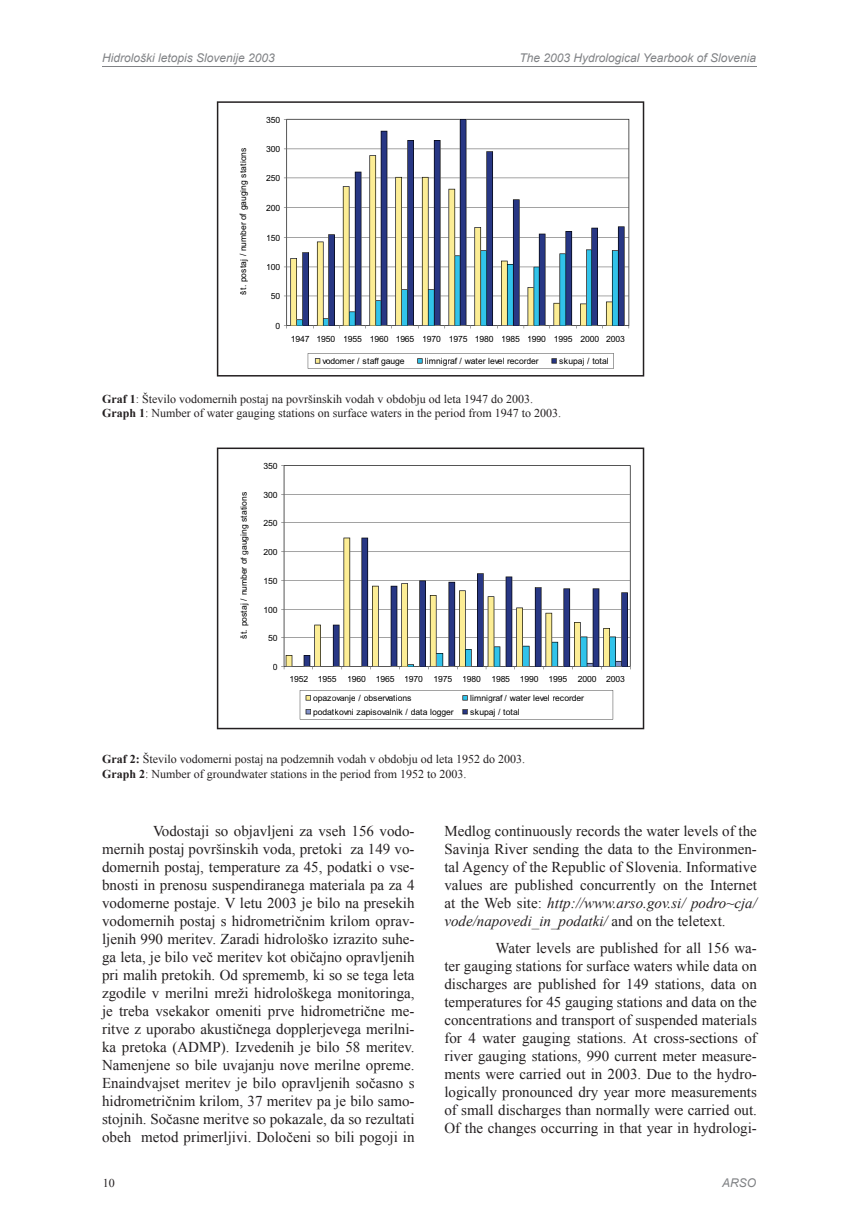
<style>
.page{position:relative;width:859px;height:1221px;background:#fff}
.page>*{position:absolute;margin:0;border:0;box-sizing:border-box;transform-origin:0 0}
.t1{font:15px/18px "Times New Roman";color:#231f20;text-align:justify}
.t2{font:12px/14.4px "Times New Roman";color:#231f20}
.t3{font:italic 12px "Arial";color:#808285}
.t4{font:8.7px "Arial";letter-spacing:-.015em;color:#000}
.t5{font:8.55px "Arial";letter-spacing:-.015em;color:#000}
.s1{font-weight:700}
.s2{font-style:italic}
</style>
<div class="page">
<hr style="left:102px;top:66px;width:655px;height:1px;background:#808285">
<svg style="left:217px;top:101px;width:427px;height:275px"></svg>
<svg style="left:217px;top:447px;width:427px;height:282px"></svg>
<p class="t3" style="left:102px;top:50px;width:174px">Hidrološki letopis Slovenije 2003</p>
<p class="t3" style="left:519px;top:50px;width:238px">The 2003 Hydrological Yearbook of Slovenia</p>
<p class="t4" style="left:237px;top:294px;width:148px;rotate:-90deg">št. postaj / number of gauging stations</p>
<p class="t5" style="left:266px;top:114px;width:16px">350</p>
<p class="t5" style="left:266px;top:144px;width:16px">300</p>
<p class="t5" style="left:266px;top:173px;width:16px">250</p>
<p class="t5" style="left:266px;top:202px;width:16px">200</p>
<p class="t5" style="left:266px;top:232px;width:16px">150</p>
<p class="t5" style="left:266px;top:262px;width:16px">100</p>
<p class="t5" style="left:271px;top:291px;width:11px">50</p>
<p class="t5" style="left:275px;top:320px;width:6px">0</p>
<p class="t5" style="left:291px;top:333px;width:336px">1947 1950 1955 1960 1965 1970 1975 1980 1985 1990 1995 2000 2003</p>
<p class="t5" style="left:323px;top:355px;width:83px">vodomer / staff gauge</p>
<p class="t5" style="left:425px;top:355px;width:115px">limnigraf / water level recorder</p>
<p class="t5" style="left:559px;top:355px;width:51px">skupaj / total</p>
<p class="t2" style="left:102px;top:391px;width:460px"><span class="s1">Graf 1</span>: Število vodomernih postaj na površinskih vodah v obdobju od leta 1947 do 2003.<br><span class="s1">Graph 1</span>: Number of water gauging stations on surface waters in the period from 1947 to 2003.</p>
<p class="t4" style="left:238px;top:639px;width:148px;rotate:-90deg">št. postaj / number of gauging stations</p>
<p class="t5" style="left:263px;top:460px;width:16px">350</p>
<p class="t5" style="left:263px;top:489px;width:16px">300</p>
<p class="t5" style="left:263px;top:517px;width:16px">250</p>
<p class="t5" style="left:263px;top:546px;width:16px">200</p>
<p class="t5" style="left:263px;top:575px;width:16px">150</p>
<p class="t5" style="left:263px;top:604px;width:16px">100</p>
<p class="t5" style="left:268px;top:632px;width:11px">50</p>
<p class="t5" style="left:273px;top:661px;width:6px">0</p>
<p class="t5" style="left:289px;top:673px;width:337px">1952 1955 1960 1965 1970 1975 1980 1985 1990 1995 2000 2003</p>
<p class="t5" style="left:313px;top:692px;width:100px">opazovanje / observations</p>
<p class="t5" style="left:470px;top:692px;width:115px">limnigraf / water level recorder</p>
<p class="t5" style="left:313px;top:706px;width:142px">podatkovni zapisovalnik / data logger</p>
<p class="t5" style="left:470px;top:706px;width:51px">skupaj / total</p>
<p class="t2" style="left:102px;top:751px;width:424px"><span class="s1">Graf 2:</span> Število vodomerni postaj na podzemnih vodah v obdobju od leta 1952 do 2003.<br><span class="s1">Graph 2</span>: Number of groundwater stations in the period from 1952 to 2003.</p>
<p class="t1" style="left:102px;top:821px;width:314px;text-indent:51px">Vodostaji so objavljeni za vseh 156 vodo&shy;mernih postaj površinskih voda, pretoki za 149 vo&shy;domernih postaj, temperature za 45, podatki o vse&shy;bnosti in prenosu suspendiranega materiala pa za 4 vodomerne postaje. V letu 2003 je bilo na presekih vodomernih postaj s hidrometričnim krilom oprav&shy;ljenih 990 meritev. Zaradi hidrološko izrazito suhe&shy;ga leta, je bilo več meritev kot običajno opravljenih pri malih pretokih. Od sprememb, ki so se tega leta zgodile v merilni mreži hidrološkega monitoringa, je treba vsekakor omeniti prve hidrometrične me&shy;ritve z uporabo akustičnega dopplerjevega merilni&shy;ka pretoka (ADMP). Izvedenih je bilo 58 meritev.<br>Namenjene so bile uvajanju nove merilne opreme.<br>Enaindvajset meritev je bilo opravljenih sočasno s hidrometričnim krilom, 37 meritev pa je bilo samo&shy;stojnih. Sočasne meritve so pokazale, da so rezultati obeh metod primerljivi. Določeni so bili pogoji in</p>
<p class="t1" style="left:444px;top:821px;width:314px">Medlog continuously records the water levels of the Savinja River sending the data to the Environmen&shy;tal Agency of the Republic of Slovenia. Informative values are published concurrently on the Internet at the Web site: <span class="s2">http://www.arso.gov.si/ podro~cja/ vode/napovedi_in_podatki/</span> and on the teletext.</p>
<p class="t1" style="left:444px;top:938px;width:314px;text-indent:51px">Water levels are published for all 156 wa&shy;ter gauging stations for surface waters while data on discharges are published for 149 stations, data on temperatures for 45 gauging stations and data on the concentrations and transport of suspended materials for 4 water gauging stations. At cross-sections of river gauging stations, 990 current meter measure&shy;ments were carried out in 2003. Due to the hydro&shy;logically pronounced dry year more measurements of small discharges than normally were carried out.<br>Of the changes occurring in that year in hydrologi-</p>
<p class="t2" style="left:103px;top:1175px;width:13px">10</p>
<p class="t3" style="left:722px;top:1174px;width:36px">ARSO</p>
</div>
